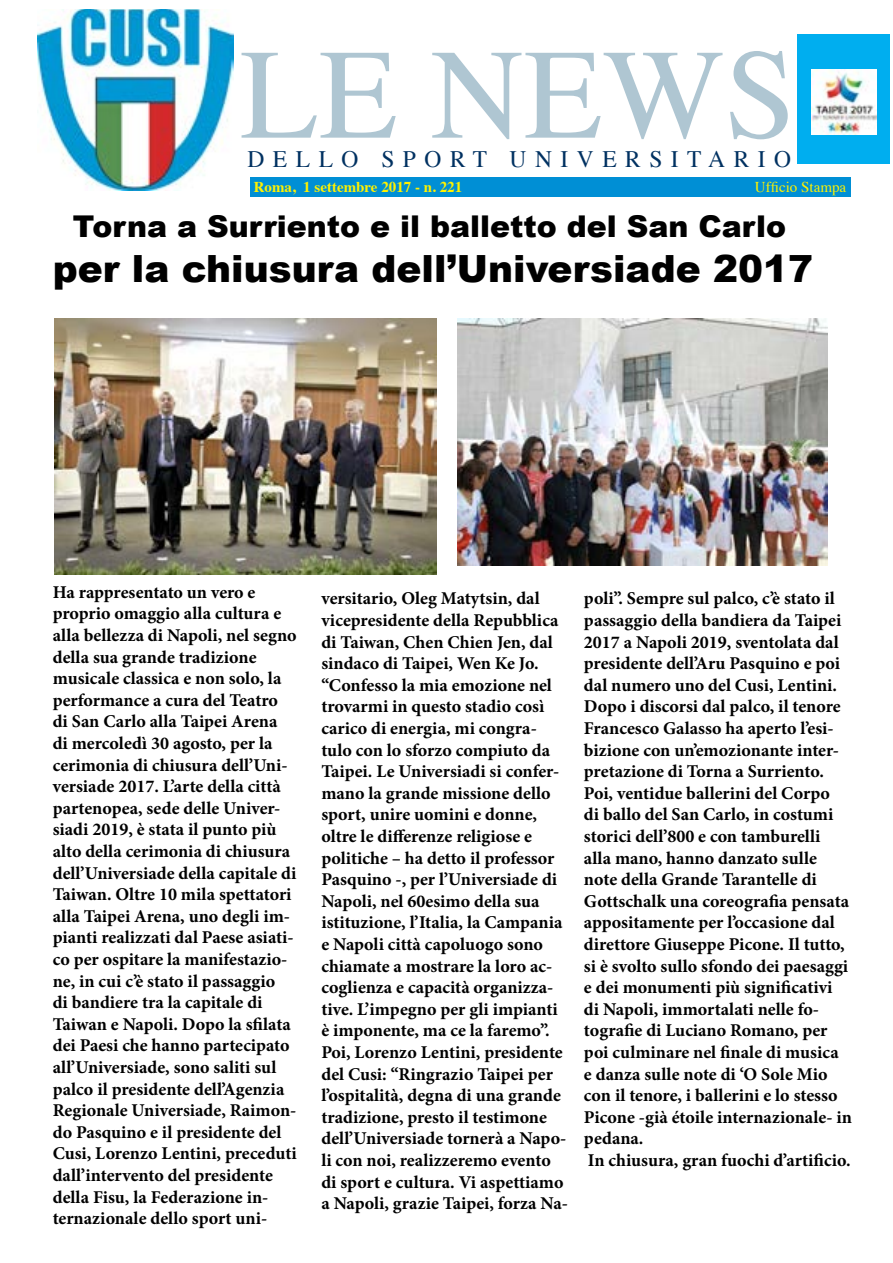
<style>
.page{position:relative;width:893px;height:1263px;background:#fff}
.page>*{position:absolute;margin:0;border:0;box-sizing:border-box;transform-origin:0 0}
.t1{font:128.25px "Times";letter-spacing:.005em;color:#afc6d2}
.t2{font:900 37.5px "Arial";color:#000}
.t3{font:900 30px "Arial";color:#000}
.t4{font:23.55px "Times";letter-spacing:.36em;color:#003161}
.t5{font:700 18px/21.6px "Minion Pro";color:#000}
.t6{font:700 15px "Times";color:#fff200}
.t7{font:15px "Times";color:#fff200}
</style>
<div class="page">
<div style="left:250px;top:178px;width:600px;height:19px;background:#008fd5"></div>
<img style="left:38px;top:9px;width:196px;height:182px">
<div style="left:797px;top:34px;width:93px;height:129px;background:#00aeef"></div>
<img style="left:811px;top:69px;width:65px;height:65px">
<img style="left:54px;top:319px;width:383px;height:255px">
<img style="left:457px;top:319px;width:370px;height:247px">
<h1 class="t1" style="left:240px;top:-25px;width:557px">LE NEWS</h1>
<h3 class="t4" style="left:247px;top:137px;width:545px">DELLO SPORT UNIVERSITARIO</h3>
<p class="t6" style="left:254px;top:173px;width:210px">Roma, 1 settembre 2017 - n. 221</p>
<p class="t7" style="left:755px;top:173px;width:93px">Ufficio Stampa</p>
<h3 class="t3" style="left:73px;top:205px;width:715px">Torna a Surriento e il balletto del San Carlo</h3>
<h2 class="t2" style="left:53px;top:242px;width:762px">per la chiusura dell’Universiade 2017</h2>
<p class="t5" style="left:53px;top:581px;width:246px">Ha rappresentato un vero e proprio omaggio alla cultura e alla bellezza di Napoli, nel segno della sua grande tradizione musicale classica e non solo, la performance a cura del Teatro di San Carlo alla Taipei Arena di mercoledì 30 agosto, per la cerimonia di chiusura dell’Uni&shy;versiade 2017. L’arte della città partenopea, sede delle Univer&shy;siadi 2019, è stata il punto più alto della cerimonia di chiusura dell’Universiade della capitale di<br>Taiwan. Oltre 10 mila spettatori alla Taipei Arena, uno degli im&shy;pianti realizzati dal Paese asiati&shy;co per ospitare la manifestazio&shy;ne, in cui c’è stato il passaggio<br>di bandiere tra la capitale di<br>Taiwan e Napoli. Dopo la sfilata dei Paesi che hanno partecipato all’Universiade, sono saliti sul palco il presidente dell’Agenzia<br>Regionale Universiade, Raimon&shy;do Pasquino e il presidente del<br>Cusi, Lorenzo Lentini, preceduti dall’intervento del presidente della Fisu, la Federazione in&shy;ternazionale dello sport uni-</p>
<p class="t5" style="left:321px;top:587px;width:248px">versitario, Oleg Matytsin, dal vicepresidente della Repubblica di Taiwan, Chen Chien Jen, dal sindaco di Taipei, Wen Ke Jo. “Confesso la mia emozione nel trovarmi in questo stadio così carico di energia, mi congra&shy;tulo con lo sforzo compiuto da<br>Taipei. Le Universiadi si confer&shy;mano la grande missione dello sport, unire uomini e donne, oltre le differenze religiose e politiche – ha detto il professor<br>Pasquino -, per l’Universiade di<br>Napoli, nel 60esimo della sua istituzione, l’Italia, la Campania e Napoli città capoluogo sono chiamate a mostrare la loro ac&shy;coglienza e capacità organizza&shy;tive. L’impegno per gli impianti è imponente, ma ce la faremo”.<br>Poi, Lorenzo Lentini, presidente del Cusi: “Ringrazio Taipei per l’ospitalità, degna di una grande tradizione, presto il testimone dell’Universiade tornerà a Napo&shy;li con noi, realizzeremo evento di sport e cultura. Vi aspettiamo a Napoli, grazie Taipei, forza Na-</p>
<p class="t5" style="left:584px;top:587px;width:269px">poli”. Sempre sul palco, c’è stato il passaggio della bandiera da Taipei 2017 a Napoli 2019, sventolata dal presidente dell’Aru Pasquino e poi dal numero uno del Cusi, Lentini.<br>Dopo i discorsi dal palco, il tenore Francesco Galasso ha aperto l’esi&shy;bizione con un’emozionante inter&shy;pretazione di Torna a Surriento.<br>Poi, ventidue ballerini del Corpo<br>di ballo del San Carlo, in costumi storici dell’800 e con tamburelli alla mano, hanno danzato sulle note della Grande Tarantelle di Gottschalk una coreografia pensata appositamente per l’occasione dal direttore Giuseppe Picone. Il tutto, si è svolto sullo sfondo dei paesaggi e dei monumenti più significativi di Napoli, immortalati nelle fo&shy;tografie di Luciano Romano, per poi culminare nel finale di musica<br>e danza sulle note di ‘O Sole Mio con il tenore, i ballerini e lo stesso Picone -già étoile internazionale- in pedana.<br>In chiusura, gran fuochi d’artificio.</p>
</div>
